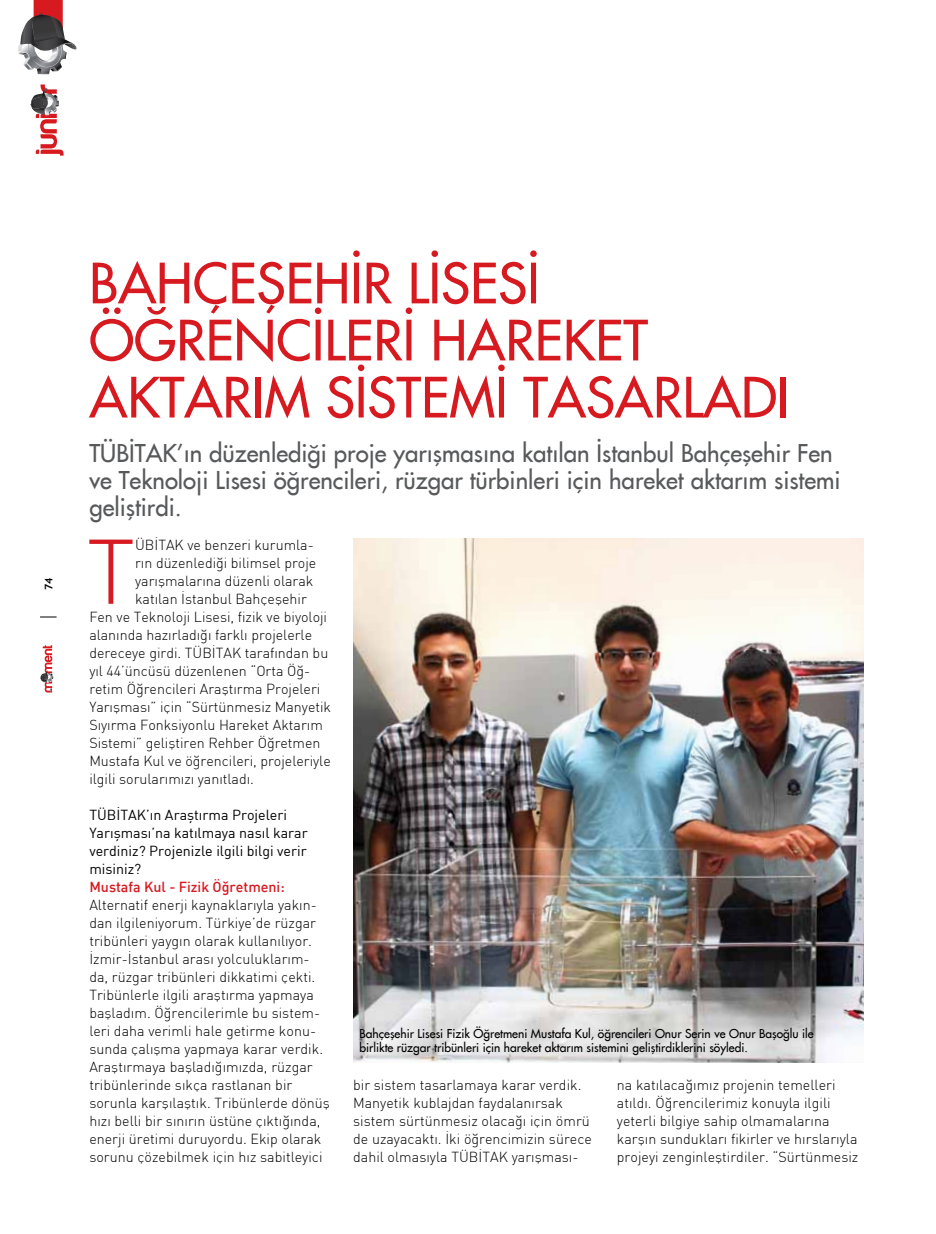
<style>
.page{position:relative;width:936px;height:1234px;background:#fff}
.page>*{position:absolute;margin:0;border:0;box-sizing:border-box;transform-origin:0 0}
.t1{font:300 90.15px "DI Nbek";color:#d71920}
.t2{font:54px "Beatles";color:#d71920}
.t3{font:24px/27px "Beatles";color:#58595b}
.t4{font:300 14.25px/18px "DI Nbek";color:#000}
.t5{font:14.25px/18px "DIN Bek";color:#000}
.t6{font:500 14.25px "DI Nbek";color:#d71920}
.t7{font:12px/14.4px "Beatles";color:#000}
.t8{font:700 10.5px "Trebuchet MS";color:#000}
</style>
<div class="page">
<svg style="left:40px;top:616px;width:17px;height:1px"></svg>
<svg style="left:40px;top:645px;width:13px;height:48px"></svg>
<svg style="left:18px;top:0;width:58px;height:74px"></svg>
<svg style="left:30px;top:84px;width:34px;height:72px"></svg>
<img style="left:353px;top:538px;width:510px;height:523px">
<p class="t8" style="left:42px;top:589px;width:14px;rotate:-90deg">74</p>
<h2 class="t2" style="left:89px;top:248px;width:61px">BAHÇEŞEHİR</h2>
<h2 class="t2" style="left:407px;top:248px;width:22px">LİSESİ</h2>
<h2 class="t2" style="left:89px;top:305px;width:38px">ÖĞREN</h2>
<h2 class="t2" style="left:276px;top:305px;width:57px">CİLERİ</h2>
<h2 class="t2" style="left:431px;top:305px;width:32px">HAREKET</h2>
<h2 class="t2" style="left:89px;top:362px;width:34px">AKTAR</h2>
<h2 class="t2" style="left:252px;top:362px;width:99px">IM SİSTE</h2>
<h2 class="t2" style="left:449px;top:362px;width:107px">Mİ TASARLA</h2>
<h2 class="t2" style="left:741px;top:362px;width:50px">DI</h2>
<h3 class="t3" style="left:89px;top:439px;width:752px;text-indent:88px">’ın düzenlediği proje yarışmasına katılan İstanbul Bahçeşehir Fen ve Teknoloji Lisesi öğrencileri, rüzgar türbinleri için hareket aktarım sistemi geliştirdi.</h3>
<h3 class="t3" style="left:89px;top:439px;width:53px">TÜBİTAK</h3>
<h1 class="t1" style="left:87px;top:515px;width:50px">T</h1>
<p class="t4" style="left:135px;top:535px;width:180px">ÜBİTAK ve benzeri kurumla-</p>
<p class="t4" style="left:135px;top:553px;width:183px">rın düzenlediği bilimsel proje</p>
<p class="t4" style="left:135px;top:571px;width:180px">yarışmalarına düzenli olarak</p>
<p class="t4" style="left:135px;top:589px;width:173px">katılan İstanbul Bahçeşehir</p>
<p class="t4" style="left:89px;top:607px;width:239px">Fen ve Teknoloji Lisesi, fizik ve biyoloji</p>
<p class="t4" style="left:89px;top:625px;width:224px">alanında hazırladığı farklı projelerle</p>
<p class="t4" style="left:89px;top:643px;width:240px">dereceye girdi. TÜBİTAK tarafından bu</p>
<p class="t4" style="left:89px;top:661px;width:222px">yıl 44’üncüsü düzenlenen “Orta Öğ-</p>
<p class="t4" style="left:89px;top:679px;width:232px">retim Öğrencileri Araştırma Projeleri</p>
<p class="t4" style="left:89px;top:697px;width:243px">Yarışması” için “Sürtünmesiz Manyetik</p>
<p class="t4" style="left:89px;top:715px;width:235px">Sıyırma Fonksiyonlu Hareket Aktarım</p>
<p class="t4" style="left:89px;top:733px;width:233px">Sistemi” geliştiren Rehber Öğretmen</p>
<p class="t4" style="left:89px;top:751px;width:243px">Mustafa Kul ve öğrencileri, projeleriyle</p>
<p class="t4" style="left:89px;top:769px;width:166px">ilgili sorularımızı yanıtladı.</p>
<p class="t5" style="left:89px;top:805px;width:220px">TÜBİTAK’ın Araştırma Projeleri<br>Yarışması’na katılmaya nasıl karar verdiniz? Projenizle ilgili bilgi verir misiniz?</p>
<p class="t6" style="left:89px;top:877px;width:197px">Mustafa Kul - Fizik Öğretmeni:</p>
<p class="t4" style="left:89px;top:895px;width:242px">Alternatif enerji kaynaklarıyla yakın&shy;dan ilgileniyorum. Türkiye’de rüzgar tribünleri yaygın olarak kullanılıyor.<br>İzmir-İstanbul arası yolculuklarım&shy;da, rüzgar tribünleri dikkatimi çekti.<br>Tribünlerle ilgili araştırma yapmaya başladım. Öğrencilerimle bu sistem&shy;leri daha verimli hale getirme konu&shy;sunda çalışma yapmaya karar verdik.<br>Araştırmaya başladığımızda, rüzgar tribünlerinde sıkça rastlanan bir sorunla karşılaştık. Tribünlerde dönüş hızı belli bir sınırın üstüne çıktığında, enerji üretimi duruyordu. Ekip olarak sorunu çözebilmek için hız sabitleyici</p>
<p class="t7" style="left:359px;top:1025px;width:456px">Bahçeşehir Lisesi Fizik Öğretmeni Mustafa Kul, öğrencileri Onur Serin ve Onur Başoğlu ile birlikte rüzgar tribünleri için hareket aktarım sistemini geliştirdiklerini söyledi.</p>
<p class="t4" style="left:353px;top:1075px;width:240px">bir sistem tasarlamaya karar verdik.<br>Manyetik kublajdan faydalanırsak sistem sürtünmesiz olacağı için ömrü de uzayacaktı. İki öğrencimizin sürece dahil olmasıyla TÜBİTAK yarışması-</p>
<p class="t4" style="left:617px;top:1075px;width:243px">na katılacağımız projenin temelleri atıldı. Öğrencilerimiz konuyla ilgili yeterli bilgiye sahip olmamalarına karşın sundukları fikirler ve hırslarıyla projeyi zenginleştirdiler. “Sürtünmesiz</p>
</div>
